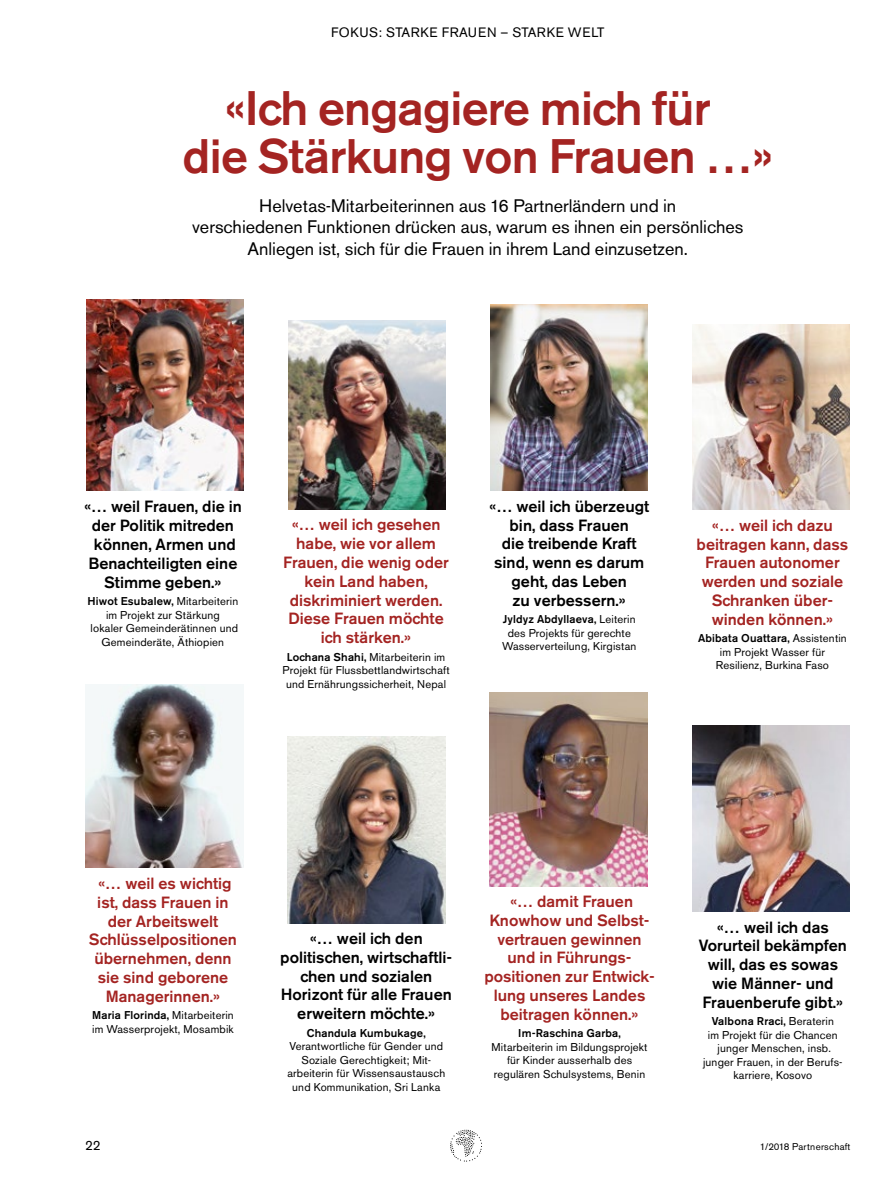
<style>
.page{position:relative;width:893px;height:1191px;background:#fff}
.page>*{position:absolute;margin:0;border:0;box-sizing:border-box;transform-origin:0 0}
.t1{font:500 48px/48px "Akzidenz Grotesk BE";letter-spacing:-.015em;color:#a42422;text-align:center}
.t2{font:18px/21.5px "Akzidenz Grotesk BE";color:#000;text-align:center}
.t3{font:500 16.2px/18.8px "Akzidenz Grotesk BE";color:#a42422;text-align:center}
.t4{font:500 16.2px/18.8px "Akzidenz Grotesk BE";color:#000;text-align:center}
.t5{font:13.5px "Akzidenz Grotesk BE";letter-spacing:.045em;color:#000}
.t6{font:11.25px/13.5px "Akzidenz Grotesk BE";letter-spacing:.015em;color:#000;text-align:center}
.t7{font:500 11.25px "Akzidenz Grotesk BE";letter-spacing:.015em;color:#000}
.t8{font:9.75px "Akzidenz Grotesk BE";letter-spacing:.02em;color:#000}
.s1{font-weight:500}
</style>
<div class="page">
<img style="left:490px;top:693px;width:157px;height:193px">
<img style="left:692px;top:725px;width:157px;height:187px">
<img style="left:490px;top:304px;width:158px;height:187px">
<img style="left:288px;top:737px;width:157px;height:186px">
<img style="left:86px;top:684px;width:157px;height:183px">
<img style="left:692px;top:324px;width:157px;height:186px">
<img style="left:288px;top:321px;width:158px;height:188px">
<img style="left:87px;top:299px;width:157px;height:192px">
<svg style="left:450px;top:1129px;width:32px;height:32px"></svg>
<p class="t5" style="left:331px;top:25px;width:275px">FOKUS: STARKE FRAUEN – STARKE WELT</p>
<h1 class="t1" style="left:182px;top:84px;width:593px">«Ich engagiere mich für<br>die Stärkung von Frauen …»</h1>
<h2 class="t2" style="left:192px;top:195px;width:553px">Helvetas-Mitarbeiterinnen aus 16 Partnerländern und in<br>verschiedenen Funktionen drücken aus, warum es ihnen ein persönliches<br>Anliegen ist, sich für die Frauen in ihrem Land einzusetzen.</h2>
<h3 class="t4" style="left:84px;top:497px;width:159px">«… weil Frauen, die in der Politik mitreden können, Armen und<br>Benachteiligten eine<br>Stimme geben.»</h3>
<p class="t6" style="left:87px;top:594px;width:152px"><span class="s1">Hiwot Esubalew,</span> Mitarbeiterin im Projekt zur Stärkung<br>lokaler Gemeinderätinnen und<br>Gemeinderäte, Äthiopien</p>
<h3 class="t3" style="left:283px;top:515px;width:167px">«… weil ich gesehen habe, wie vor allem<br>Frauen, die wenig oder kein Land haben, diskriminiert werden.<br>Diese Frauen möchte ich stärken.»</h3>
<p class="t6" style="left:282px;top:650px;width:169px"><span class="s1">Lochana Shahi,</span> Mitarbeiterin im<br>Projekt für Flussbettlandwirtschaft und Ernährungssicherheit, Nepal</p>
<h3 class="t4" style="left:489px;top:496px;width:161px">«… weil ich überzeugt bin, dass Frauen<br>die treibende Kraft sind, wenn es darum geht, das Leben<br>zu verbessern.»</h3>
<p class="t6" style="left:502px;top:612px;width:136px"><span class="s1">Jyldyz Abdyllaeva,</span> Leiterin des Projekts für gerechte<br>Wasserverteilung, Kirgistan</p>
<h3 class="t3" style="left:697px;top:515px;width:153px">«… weil ich dazu beitragen kann, dass<br>Frauen autonomer werden und soziale<br>Schranken über&shy;winden können.»</h3>
<p class="t6" style="left:698px;top:631px;width:150px"><span class="s1">Abibata Ouattara,</span> Assistentin im Projekt Wasser für<br>Resilienz, Burkina Faso</p>
<h3 class="t3" style="left:89px;top:874px;width:150px">«… weil es wichtig ist, dass Frauen in der Arbeitswelt<br>Schlüsselpositionen übernehmen, denn sie sind geborene<br>Managerinnen.»</h3>
<p class="t6" style="left:92px;top:1008px;width:143px;text-align:left"><span class="s1">Maria Florinda,</span> Mitarbeiterin im Wasserprojekt, Mosambik</p>
<h3 class="t4" style="left:280px;top:929px;width:173px">«… weil ich den politischen, wirtschaftli&shy;chen und sozialen<br>Horizont für alle Frauen erweitern möchte.»</h3>
<p class="t7" style="left:307px;top:1026px;width:120px">Chandula Kumbukage,</p>
<p class="t6" style="left:287px;top:1039px;width:159px">Verantwortliche für Gender und<br>Soziale Gerechtigkeit; Mit&shy;arbeiterin für Wissensaustausch und Kommunikation, Sri Lanka</p>
<h3 class="t3" style="left:484px;top:892px;width:172px">«… damit Frauen<br>Knowhow und Selbst&shy;vertrauen gewinnen und in Führungs&shy;positionen zur Entwick&shy;lung unseres Landes beitragen können.»</h3>
<p class="t7" style="left:518px;top:1026px;width:104px">Im-Raschina Garba,</p>
<p class="t6" style="left:492px;top:1040px;width:158px">Mitarbeiterin im Bildungsprojekt für Kinder ausserhalb des regulären Schulsystems, Benin</p>
<h3 class="t4" style="left:699px;top:917px;width:150px">«… weil ich das<br>Vorurteil bekämpfen will, das es sowas wie Männer- und<br>Frauenberufe gibt.»</h3>
<p class="t6" style="left:703px;top:1014px;width:140px"><span class="s1">Valbona Rraci,</span> Beraterin<br>im Projekt für die Chancen junger Menschen, insb. junger Frauen, in der Berufs&shy;karriere, Kosovo</p>
<p class="t5" style="left:85px;top:1137px;width:17px">22</p>
<p class="t8" style="left:760px;top:1140px;width:92px">1/2018 Partnerschaft</p>
</div>
